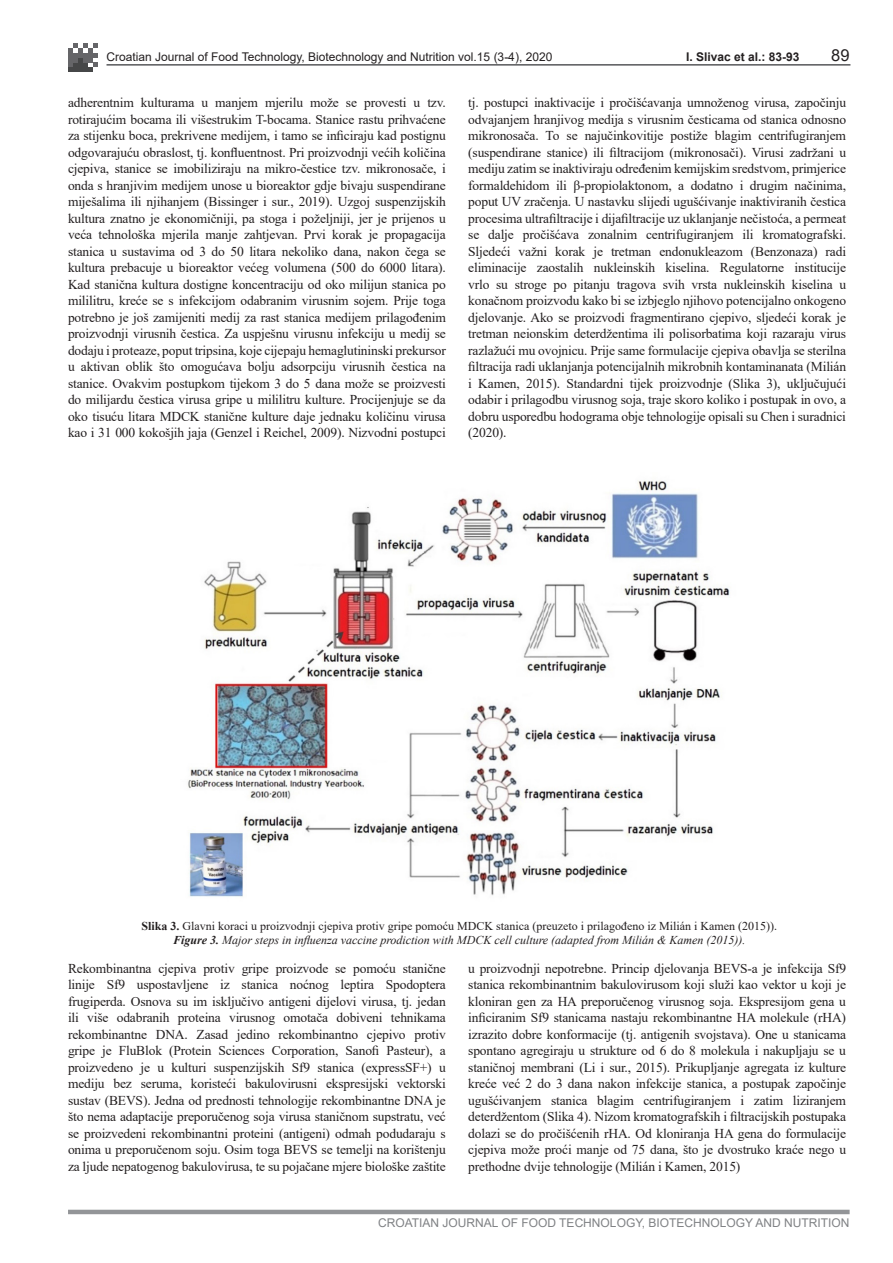
<style>
.page{position:relative;width:893px;height:1263px;background:#fff}
.page>*{position:absolute;margin:0;border:0;box-sizing:border-box;transform-origin:0 0}
.t1{font:16.5px "Arial";color:#231f20}
.t2{font:13.5px/16.5px "Times New Roman";letter-spacing:-.01em;color:#231f20;text-align:justify}
.t3{font:12px/13.5px "Times New Roman";color:#231f20;text-align:center}
.t4{font:12px "Arial";color:#231f20}
.t5{font:12px "Arial";color:#808285}
.t6{font:700 12px "Arial";color:#231f20}
.s1{font-weight:700}
.s2{font-weight:700;font-style:italic}
.s3{font-style:italic}
</style>
<div class="page">
<hr style="left:107px;top:64px;width:743px;height:2px;background:#57585a">
<hr style="left:68px;top:1210px;width:782px;height:4px;background:#939598">
<svg style="left:68px;top:43px;width:29px;height:29px"></svg>
<img style="left:188px;top:480px;width:542px;height:417px">
<p class="t4" style="left:107px;top:49px;width:447px">Croatian Journal of Food Technology, Biotechnology and Nutrition vol.15 (3-4), 2020</p>
<p class="t1" style="left:831px;top:44px;width:20px">89</p>
<p class="t6" style="left:686px;top:48px;width:115px">I. Slivac et al.: 83-93</p>
<p class="t2" style="left:68px;top:94px;width:379px">adherentnim kulturama u manjem mjerilu može se provesti u tzv. rotirajućim bocama ili višestrukim T-bocama. Stanice rastu prihvaćene za stijenku boca, prekrivene medijem, i tamo se inficiraju kad postignu odgovarajuću obraslost, tj. konfluentnost. Pri proizvodnji većih količina cjepiva, stanice se imobiliziraju na mikro-čestice tzv. mikronosače, i onda s hranjivim medijem unose u bioreaktor gdje bivaju suspendirane miješalima ili njihanjem (Bissinger i sur., 2019). Uzgoj suspenzijskih kultura znatno je ekonomičniji, pa stoga i poželjniji, jer je prijenos u veća tehnološka mjerila manje zahtjevan. Prvi korak je propagacija stanica u sustavima od 3 do 50 litara nekoliko dana, nakon čega se kultura prebacuje u bioreaktor većeg volumena (500 do 6000 litara).<br>Kad stanična kultura dostigne koncentraciju od oko milijun stanica po mililitru, kreće se s infekcijom odabranim virusnim sojem. Prije toga potrebno je još zamijeniti medij za rast stanica medijem prilagođenim proizvodnji virusnih čestica. Za uspješnu virusnu infekciju u medij se dodaju i proteaze, poput tripsina, koje cijepaju hemaglutininski prekursor u aktivan oblik što omogućava bolju adsorpciju virusnih čestica na stanice. Ovakvim postupkom tijekom 3 do 5 dana može se proizvesti do milijardu čestica virusa gripe u mililitru kulture. Procijenjuje se da oko tisuću litara MDCK stanične kulture daje jednaku količinu virusa kao i 31 000 kokošjih jaja (Genzel i Reichel, 2009). Nizvodni postupci</p>
<p class="t2" style="left:468px;top:94px;width:379px">tj. postupci inaktivacije i pročišćavanja umnoženog virusa, započinju odvajanjem hranjivog medija s virusnim česticama od stanica odnosno mikronosača. To se najučinkovitije postiže blagim centrifugiranjem (suspendirane stanice) ili filtracijom (mikronosači). Virusi zadržani u mediju zatim se inaktiviraju određenim kemijskim sredstvom, primjerice formaldehidom ili β-propiolaktonom, a dodatno i drugim načinima, poput UV zračenja. U nastavku slijedi ugušćivanje inaktiviranih čestica procesima ultrafiltracije i dijafiltracije uz uklanjanje nečistoća, a permeat se dalje pročišćava zonalnim centrifugiranjem ili kromatografski.<br>Sljedeći važni korak je tretman endonukleazom (Benzonaza) radi eliminacije zaostalih nukleinskih kiselina. Regulatorne institucije vrlo su stroge po pitanju tragova svih vrsta nukleinskih kiselina u konačnom proizvodu kako bi se izbjeglo njihovo potencijalno onkogeno djelovanje. Ako se proizvodi fragmentirano cjepivo, sljedeći korak je tretman neionskim deterdžentima ili polisorbatima koji razaraju virus razlažući mu ovojnicu. Prije same formulacije cjepiva obavlja se sterilna filtracija radi uklanjanja potencijalnih mikrobnih kontaminanata (Milián i Kamen, 2015). Standardni tijek proizvodnje (Slika 3), uključujući odabir i prilagodbu virusnog soja, traje skoro koliko i postupak in ovo, a dobru usporedbu hodograma obje tehnologije opisali su Chen i suradnici (2020).</p>
<p class="t3" style="left:141px;top:919px;width:637px"><span class="s1">Slika 3.</span> Glavni koraci u proizvodnji cjepiva protiv gripe pomoću MDCK stanica (preuzeto i prilagođeno iz Milián i Kamen (2015)).<br><span class="s2">Figure 3.</span> <span class="s3">Major steps in influenza vaccine prodiction with MDCK cell culture (adapted from Milián &amp; Kamen (2015)).</span></p>
<p class="t2" style="left:68px;top:959px;width:379px">Rekombinantna cjepiva protiv gripe proizvode se pomoću stanične linije Sf9 uspostavljene iz stanica noćnog leptira Spodoptera frugiperda. Osnova su im isključivo antigeni dijelovi virusa, tj. jedan ili više odabranih proteina virusnog omotača dobiveni tehnikama rekombinantne DNA. Zasad jedino rekombinantno cjepivo protiv gripe je FluBlok (Protein Sciences Corporation, Sanofi Pasteur), a proizvedeno je u kulturi suspenzijskih Sf9 stanica (expressSF+) u mediju bez seruma, koristeći bakulovirusni ekspresijski vektorski sustav (BEVS). Jedna od prednosti tehnologije rekombinantne DNA je što nema adaptacije preporučenog soja virusa staničnom supstratu, već se proizvedeni rekombinantni proteini (antigeni) odmah podudaraju s onima u preporučenom soju. Osim toga BEVS se temelji na korištenju za ljude nepatogenog bakulovirusa, te su pojačane mjere biološke zaštite</p>
<p class="t2" style="left:468px;top:959px;width:379px">u proizvodnji nepotrebne. Princip djelovanja BEVS-a je infekcija Sf9 stanica rekombinantnim bakulovirusom koji služi kao vektor u koji je kloniran gen za HA preporučenog virusnog soja. Ekspresijom gena u inficiranim Sf9 stanicama nastaju rekombinantne HA molekule (rHA) izrazito dobre konformacije (tj. antigenih svojstava). One u stanicama spontano agregiraju u strukture od 6 do 8 molekula i nakupljaju se u staničnoj membrani (Li i sur., 2015). Prikupljanje agregata iz kulture kreće već 2 do 3 dana nakon infekcije stanica, a postupak započinje ugušćivanjem stanica blagim centrifugiranjem i zatim liziranjem deterdžentom (Slika 4). Nizom kromatografskih i filtracijskih postupaka dolazi se do pročišćenih rHA. Od kloniranja HA gena do formulacije cjepiva može proći manje od 75 dana, što je dvostruko kraće nego u prethodne dvije tehnologije (Milián i Kamen, 2015)</p>
<p class="t5" style="left:378px;top:1214px;width:473px">CROATIAN JOURNAL OF FOOD TECHNOLOGY, BIOTECHNOLOGY AND NUTRITION</p>
</div>
